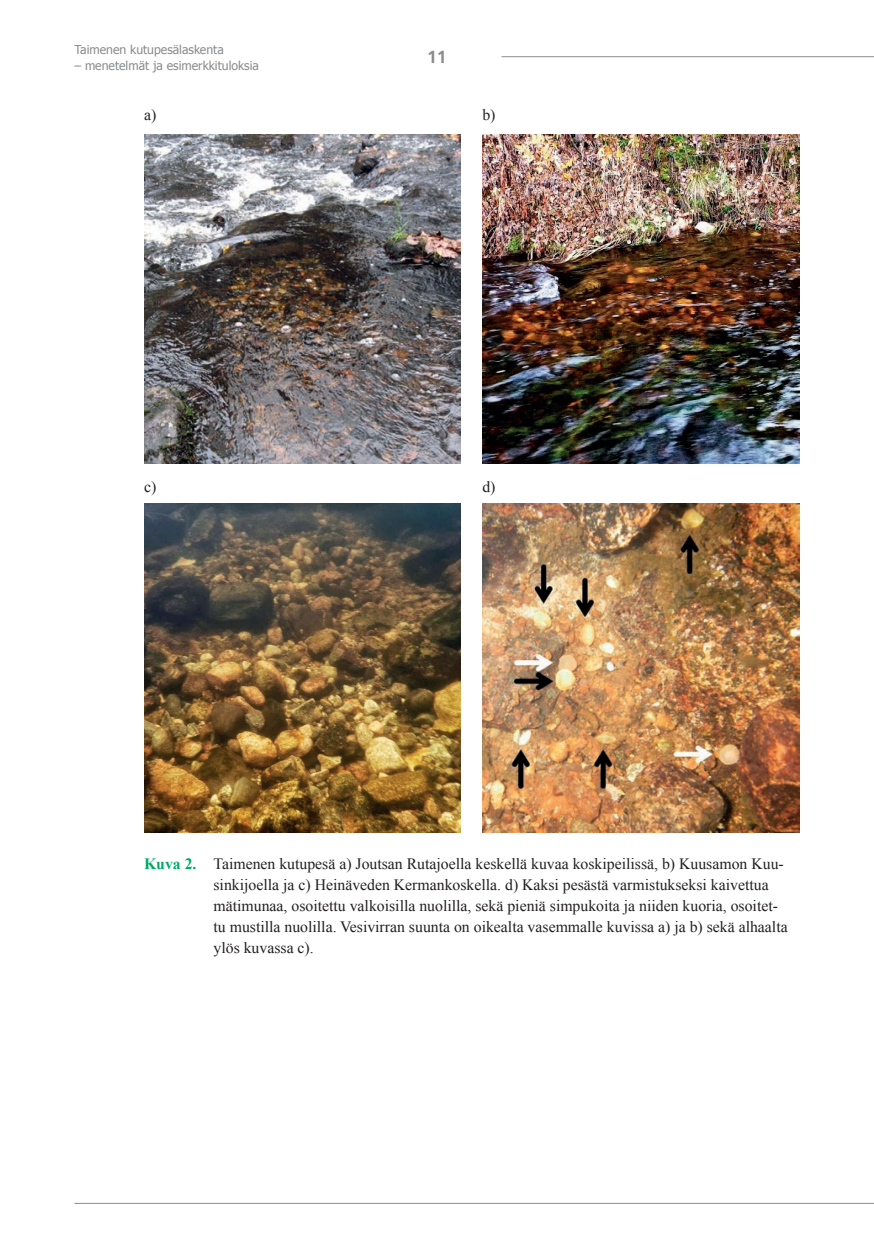
<style>
.page{position:relative;width:874px;height:1241px;background:#fff}
.page>*{position:absolute;margin:0;border:0;box-sizing:border-box;transform-origin:0 0}
.t1{font:700 17.5px "Frutiger LT Std";color:#8a8c8f}
.t2{font:15.75px/21px "Times New Roman";color:#231f20}
.t3{font:12.25px "Tahoma";color:#8a8c8f}
.s1{font-weight:700;color:#00ab66}
</style>
<div class="page">
<hr style="left:74px;top:1202px;width:799px;height:1px;background:#8a8c8f">
<hr style="left:501px;top:56px;width:372px;height:1px;background:#8a8c8f">
<img style="left:144px;top:134px;width:316px;height:329px">
<img style="left:482px;top:134px;width:317px;height:329px">
<img style="left:144px;top:504px;width:316px;height:328px">
<img style="left:482px;top:504px;width:317px;height:328px">
<p class="t3" style="left:74px;top:42px;width:151px">Taimenen kutupesälaskenta</p>
<p class="t3" style="left:74px;top:58px;width:186px">– menetelmät ja esimerkkituloksia</p>
<p class="t1" style="left:427px;top:46px;width:21px">11</p>
<p class="t2" style="left:144px;top:104px;width:14px">a)</p>
<p class="t2" style="left:482px;top:104px;width:15px">b)</p>
<p class="t2" style="left:144px;top:476px;width:14px">c)</p>
<p class="t2" style="left:482px;top:476px;width:15px">d)</p>
<p class="t2" style="left:213px;top:852px;width:575px;text-indent:-69px"><span class="s1">Kuva 2.</span> Taimenen kutupesä a) Joutsan Rutajoella keskellä kuvaa koskipeilissä, b) Kuusamon Kuu&shy;sinkijoella ja c) Heinäveden Kermankoskella. d) Kaksi pesästä varmistukseksi kaivettua mätimunaa, osoitettu valkoisilla nuolilla, sekä pieniä simpukoita ja niiden kuoria, osoitet&shy;tu mustilla nuolilla. Vesivirran suunta on oikealta vasemmalle kuvissa a) ja b) sekä alhaalta ylös kuvassa c).</p>
</div>
